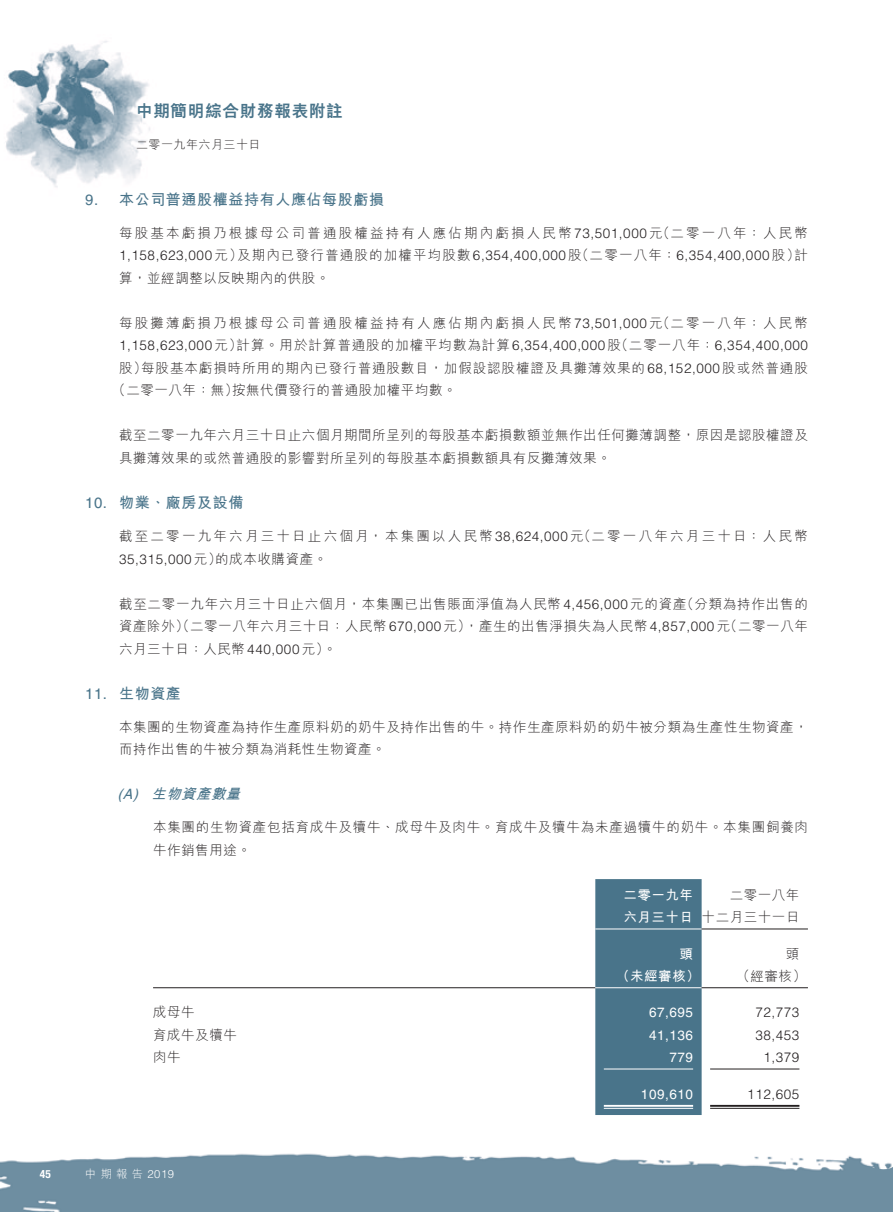
<style>
.page{position:relative;width:893px;height:1212px;background:#fff}
.page>*{position:absolute;margin:0;border:0;box-sizing:border-box;transform-origin:0 0}
.t1{font:800 16.5px "M Hei HK";letter-spacing:.05em;color:#49748a}
._3__標題{font:700 15px "M Hei HK";letter-spacing:.04em;color:#49748a}
._3__標題-2{font:15px "Helvetica LT Std";color:#49748a}
._4__副標題{font:italic 700 14.25px "M Hei HK";color:#49748a}
._4__副標題-2{font:italic 14.25px "Helvetica LT Std";color:#49748a}
._1__內文{font:300 13.5px/22.5px "M Hei HK";letter-spacing:.055em;color:#231f20}
._1__內文-2{font:300 13.5px/22.5px "M Hei HK";letter-spacing:.16em;color:#231f20;text-align:right}
._1__內文-3{font:300 13.5px/22.5px "M Hei HK";letter-spacing:.165em;color:#231f20}
._1__內文-4{font:300 13.5px "Helvetica LT Std";letter-spacing:.04em;color:#231f20}
._1__內文-5{font:13.5px "Helvetica LT Std";letter-spacing:.04em;color:#fff}
._1__內文-6{font:700 13.5px "M Hei HK";letter-spacing:.04em;color:#fff}
.t2{font:300 12px "M Hei HK";letter-spacing:.04em;color:#231f20}
.t3{font:300 11.25px "M Hei HK";color:#fff}
.t4{font:700 condensed 11.25px "Helvetica Neue LT Std";color:#fff}
.s1{font-family:"Helvetica LT Std"}
.s2{font-family:"M Hei HK"}
</style>
<div class="page">
<img style="left:6px;top:41px;width:144px;height:146px">
<img style="left:0;top:1106px;width:800px;height:106px">
<svg style="left:601px;top:1150px;width:292px;height:62px"></svg>
<div style="left:595px;top:879px;width:107px;height:236px;background:#49748a"></div>
<hr style="left:595px;top:928px;width:107px;height:1px;background:#fff">
<hr style="left:702px;top:928px;width:106px;height:1px;background:#231f20">
<hr style="left:153px;top:987px;width:442px;height:1px;background:#231f20">
<hr style="left:595px;top:987px;width:107px;height:1px;background:#fff">
<hr style="left:702px;top:987px;width:106px;height:1px;background:#231f20">
<hr style="left:604px;top:1068px;width:89px;height:1px;background:#fff">
<hr style="left:710px;top:1068px;width:89px;height:1px;background:#231f20">
<hr style="left:604px;top:1105px;width:89px;height:2px;background:#fff">
<hr style="left:604px;top:1108px;width:89px;height:1px;background:#fff">
<hr style="left:710px;top:1105px;width:89px;height:2px;background:#231f20">
<hr style="left:710px;top:1108px;width:89px;height:1px;background:#231f20">
<p class="t4" style="left:40px;top:1167px;width:13px">45</p>
<p class="t1" style="left:136px;top:102px;width:208px">中期簡明綜合財務報表附註</p>
<p class="t2" style="left:136px;top:138px;width:126px">二零一九年六月三十日</p>
<p class="_3__標題-2" style="left:85px;top:191px;width:15px">9.</p>
<p class="_3__標題-2" style="left:85px;top:494px;width:24px">10.</p>
<p class="_3__標題" style="left:119px;top:188px;width:267px">本公司普通股權益持有人應佔每股虧損</p>
<p class="_1__內文-2" style="left:119px;top:221px;width:690px">每股基本虧損乃根據母公司普通股權益持有人應佔期內虧損人民幣<span class="s1">73,501,000</span> （元二零一八年：人民幣及期內已發行普通股的加權平均股數<span class="s1">6,354,400,000</span> （股二零一八年：<span class="s1">6,354,400,000</span>股 計）</p>
<p class="_1__內文" style="left:119px;top:244px;width:212px"><span class="s1">1,158,623,000</span>元）<br>算，並經調整以反映期內的供股。</p>
<p class="_1__內文-2" style="left:119px;top:311px;width:690px">每股攤薄虧損乃根據母公司普通股權益持有人應佔期內虧損人民幣<span class="s1">73,501,000</span> （元二零一八年：人民幣計算。用於計算普通股的加權平均數為計算<span class="s1">6,354,400,000</span> （股二零一八年：<span class="s1">6,354,400,000</span></p>
<p class="_1__內文" style="left:141px;top:334px;width:668px;text-indent:-22px"><span class="s1">1,158,623,000</span>元）<br>每股基本虧損時所用的期內已發行普通股數目，加假設認股權證及具攤薄效果的<span class="s1">68,152,000</span> 股或然普通股</p>
<p class="_1__內文" style="left:119px;top:356px;width:29px">股）</p>
<p class="_1__內文" style="left:112px;top:379px;width:128px">（二零一八年：無）</p>
<p class="_1__內文" style="left:119px;top:424px;width:690px">截至二零一九年六月三十日止六個月期間所呈列的每股基本虧損數額並無作出任何攤薄調整，原因是認股權證及具攤薄效果的或然普通股的影響對所呈列的每股基本虧損數額具有反攤薄效果。</p>
<p class="_3__標題" style="left:119px;top:491px;width:126px">物業、廠房及設備</p>
<p class="_1__內文" style="left:232px;top:379px;width:226px">按無代價發行的普通股加權平均數。</p>
<p class="_1__內文-3" style="left:215px;top:525px;width:594px;text-indent:-96px">截至二零一九年六月三十日止六個月，本集團以人民幣<span class="s1">38,624,000</span> （元二零一八年六月三十日：人民幣的成本收購資產。</p>
<p class="_1__內文-4" style="left:119px;top:550px;width:104px">35,315,000<span class="s2">元）</span></p>
<p class="_3__標題-2" style="left:85px;top:685px;width:24px">11.</p>
<p class="_1__內文" style="left:680px;top:592px;width:129px">（分類為持作出售的</p>
<p class="_1__內文" style="left:119px;top:592px;width:690px">截至二零一九年六月三十日止六個月，本集團已出售賬面淨值為人民幣<span class="s1">4,456,000</span>元的資產<br>資產除外）（二零一八年六月三十日：人民幣<span class="s1">670,000</span> 元，）產生的出售淨損失為人民幣<span class="s1">4,857,000</span> （元二零一八年六月三十日：人民幣<span class="s1">440,000</span>元。(</p>
<p class="_3__標題" style="left:119px;top:682px;width:63px">生物資產</p>
<p class="_1__內文" style="left:119px;top:715px;width:690px">本集團的生物資產為持作生產原料奶的奶牛及持作出售的牛。持作生產原料奶的奶牛被分類為生產性生物資產，而持作出售的牛被分類為消耗性生物資產。</p>
<p class="_4__副標題" style="left:152px;top:784px;width:95px">生物資產數量</p>
<p class="_4__副標題-2" style="left:118px;top:786px;width:21px">A(</p>
<p class="_4__副標題-2" style="left:133px;top:786px;width:11px">)</p>
<p class="_1__內文" style="left:153px;top:816px;width:657px">本集團的生物資產包括育成牛及犢牛、成母牛及肉牛。育成牛及犢牛為未產過犢牛的奶牛。本集團飼養肉牛作銷售用途。</p>
<p class="_1__內文" style="left:730px;top:883px;width:71px">二零一八年</p>
<p class="_1__內文-6" style="left:623px;top:885px;width:71px">二零一九年</p>
<p class="_1__內文-6" style="left:623px;top:907px;width:71px">六月三十日</p>
<p class="_1__內文" style="left:702px;top:906px;width:99px">十二月三十一日</p>
<p class="_1__內文-6" style="left:680px;top:944px;width:15px">頭</p>
<p class="_1__內文" style="left:786px;top:942px;width:15px">頭</p>
<p class="_1__內文-6" style="left:616px;top:966px;width:85px">（未經審核）</p>
<p class="_1__內文" style="left:736px;top:965px;width:71px">（經審核(</p>
<p class="_1__內文" style="left:153px;top:1001px;width:43px">成母牛</p>
<p class="_1__內文-5" style="left:649px;top:1005px;width:46px">67,695</p>
<p class="_1__內文-4" style="left:755px;top:1004px;width:46px">72,773</p>
<p class="_1__內文" style="left:153px;top:1023px;width:85px">育成牛及犢牛</p>
<p class="_1__內文-5" style="left:649px;top:1027px;width:46px">41,136</p>
<p class="_1__內文-4" style="left:755px;top:1027px;width:46px">38,453</p>
<p class="_1__內文" style="left:153px;top:1046px;width:29px">肉牛</p>
<p class="_1__內文-5" style="left:669px;top:1050px;width:25px">779</p>
<p class="_1__內文-4" style="left:763px;top:1049px;width:38px">1,379</p>
<p class="_1__內文-5" style="left:641px;top:1086px;width:54px">109,610</p>
<p class="_1__內文-4" style="left:747px;top:1085px;width:54px">112,605</p>
<p class="t3" style="left:85px;top:1168px;width:90px">中期報告 <span class="s1">2019</span></p>
</div>
